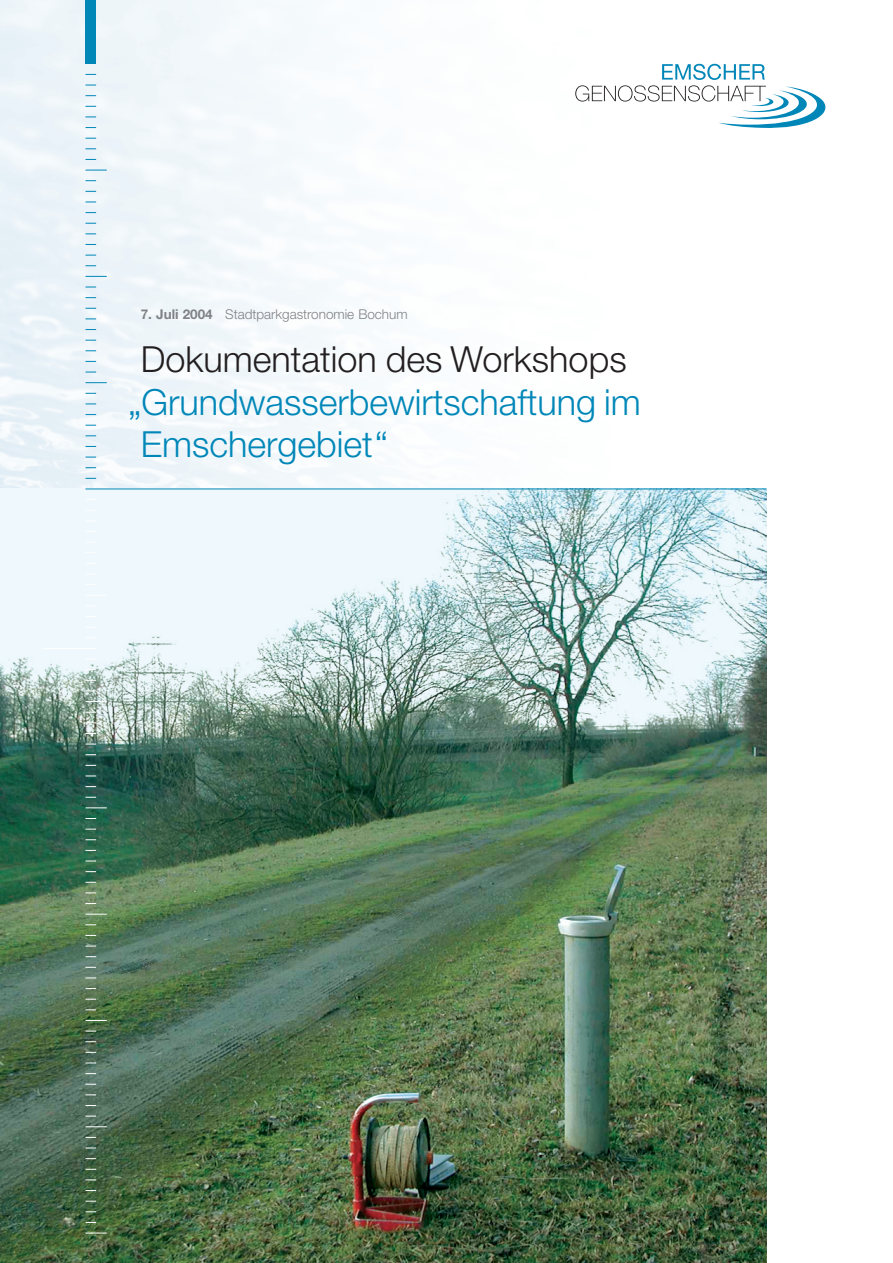
<style>
.page{position:relative;width:893px;height:1263px;background:#fff}
.page>*{position:absolute;margin:0;border:0;box-sizing:border-box;transform-origin:0 0}
.t1{font:300 36px/42.5px "Helvetica Neue";color:#0087b8}
.t2{font:300 36px "Helvetica Neue";color:#231f20}
.t3{font:300 13.5px "Helvetica Neue";color:#808285}
.s1{font-weight:700}
</style>
<div class="page">
<img style="left:0;top:0;width:767px;height:1263px">
<img style="left:0;top:489px;width:766px;height:774px">
<svg style="left:575px;top:64px;width:251px;height:65px"></svg>
<svg style="left:85px;top:170px;width:22px;height:1px"></svg>
<svg style="left:85px;top:276px;width:22px;height:1px"></svg>
<svg style="left:85px;top:382px;width:22px;height:1px"></svg>
<hr style="left:85px;top:489px;width:681px;height:1px;background:#0087b8">
<svg style="left:85px;top:595px;width:22px;height:1px"></svg>
<hr style="left:43px;top:648px;width:53px;height:1px;background:#fff">
<svg style="left:85px;top:701px;width:22px;height:1px"></svg>
<svg style="left:85px;top:808px;width:22px;height:1px"></svg>
<svg style="left:85px;top:914px;width:22px;height:1px"></svg>
<svg style="left:85px;top:1020px;width:22px;height:1px"></svg>
<svg style="left:85px;top:1126px;width:22px;height:1px"></svg>
<svg style="left:85px;top:1233px;width:22px;height:1px"></svg>
<div style="left:85px;top:0;width:11px;height:64px;background:#0087b8"></div>
<p class="t3" style="left:141px;top:309px;width:268px"><span class="s1">7. Juli 2004</span> Stadtparkgastronomie Bochum</p>
<p class="t2" style="left:141px;top:346px;width:487px">Dokumentation des Workshops</p>
<p class="t1" style="left:141px;top:384px;width:501px;text-indent:-13px">„Grundwasserbewirtschaftung im<br>Emschergebiet“</p>
</div>
